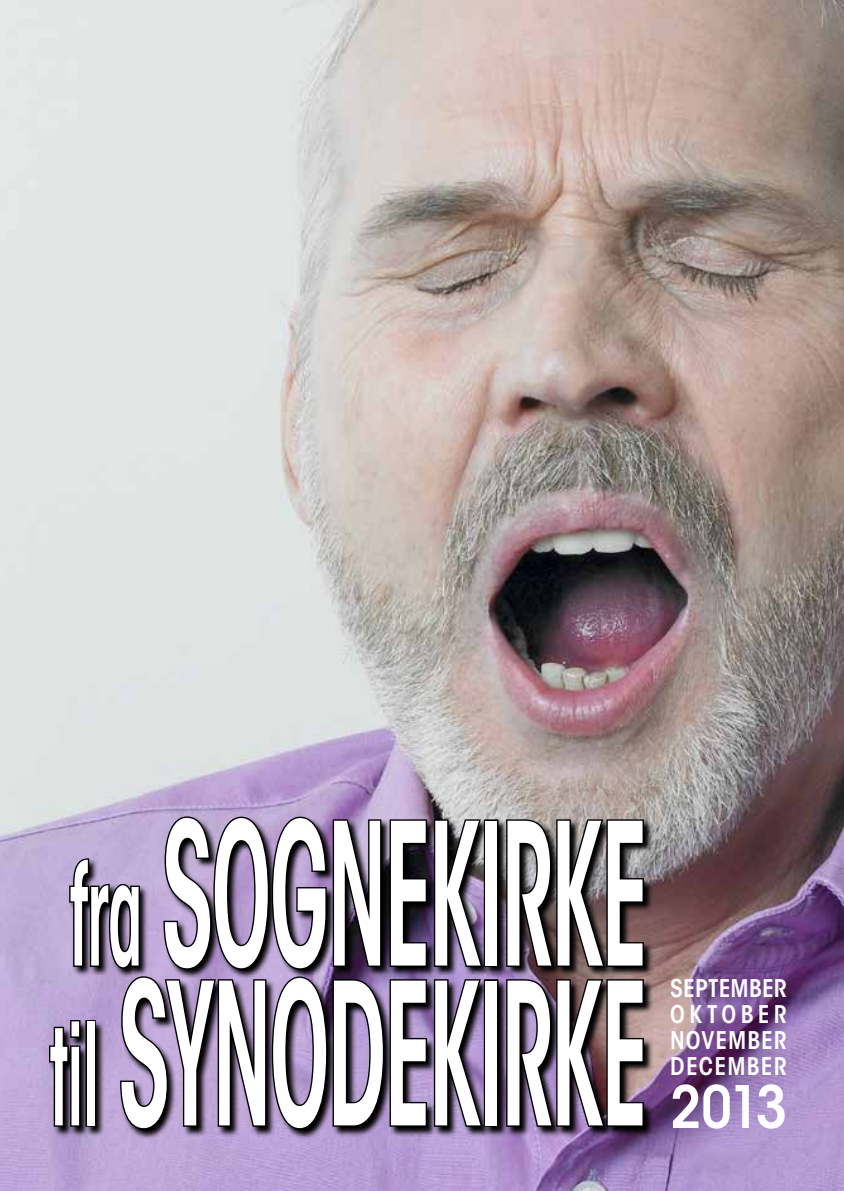
<style>
.page{position:relative;width:844px;height:1191px;background:#fff}
.page>*{position:absolute;margin:0;border:0;box-sizing:border-box;transform-origin:0 0}
.t1{font:600 condensed 195.65px/159.8px "ITC Avant Garde Std";letter-spacing:-.02em;color:#fff;scale:.5 1}
.t2{font:600 condensed 58.1px "ITC Avant Garde Std";color:#fff}
.t3{font:600 condensed 24.15px/25.7px "ITC Avant Garde Std";letter-spacing:.045em;color:#fff;text-align:justify}
.s1{font-size:140.53px}
</style>
<div class="page">
<img style="left:0;top:0;width:843px;height:1191px">
<img style="left:49px;top:816px;width:605px;height:323px">
<div style="left:483px;top:819px;width:15px;height:148px;border:3px solid #000"></div>
<svg style="left:504px;top:818px;width:141px;height:150px;background:#2e2a2a"></svg>
<svg style="left:48px;top:815px;width:436px;height:315px;background:#50465b"></svg>
<div style="left:483px;top:979px;width:15px;height:147px;border:3px solid #000"></div>
<svg style="left:504px;top:977px;width:141px;height:151px;background:#332831"></svg>
<h1 class="t1" style="left:49px;top:813px;width:1199px"><span class="s1">FRA</span> SOGNEKIRKE<br><span class="s1">TIL</span> SYNODEKIRKE</h1>
<p class="t3" style="left:670px;top:975px;width:118px">SEPTEMBER OKTOBER NOVEMBER DECEMBER</p>
<h2 class="t2" style="left:670px;top:1070px;width:118px">2013</h2>
</div>
